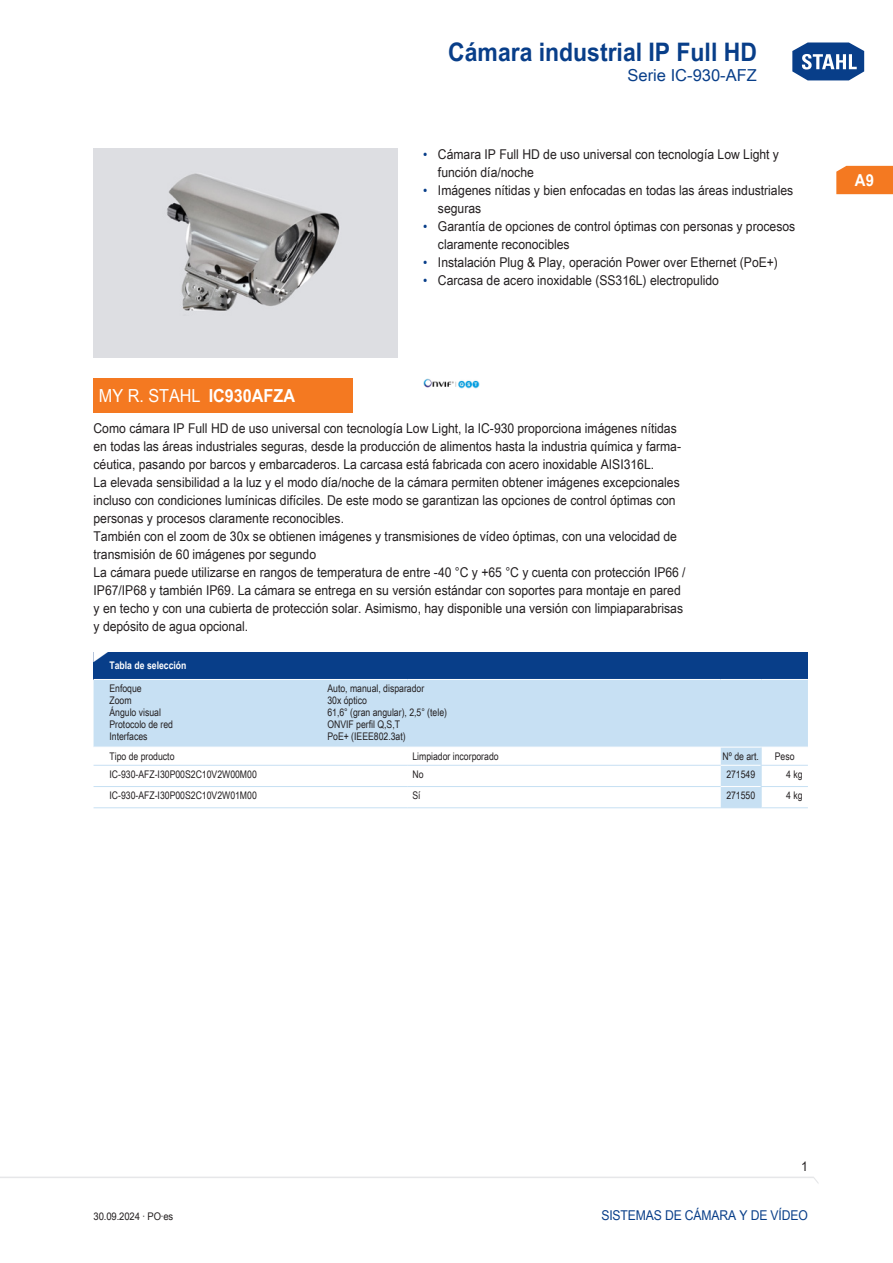
<style>
.page{position:relative;width:893px;height:1263px;background:#fff}
.page>*{position:absolute;margin:0;border:0;box-sizing:border-box;transform-origin:0 0}
.t1{font:700 25.5px "Arial Unicode MS";color:#083e89;scale:.9 1}
.TabHeader1stColumn{font:700 24px "Arial Unicode MS";color:#fff;scale:1.45 1}
.WebCode{font:18px "Arial Unicode MS";color:#fff;scale:.9 1}
.t2{font:16.5px "Arial Unicode MS";color:#083e89}
.t3{font:700 16.5px "Arial Unicode MS";color:#fff;scale:.9 1}
._00_Basic_ParaStyle{font:13.5px/18px "Arial Unicode MS";color:#231f20;scale:.9 1}
.t4{font:13.5px "Arial Unicode MS";letter-spacing:-.01em;color:#083e89;scale:.9 1}
.TabBody1stColumnTitl{font:10.5px "Arial Unicode MS";color:#231f20;scale:.83 1}
.TabBodyLeft{font:10.5px "Arial Unicode MS";color:#231f20;scale:.83 1}
.TabBodyCenter{font:10.5px "Arial Unicode MS";color:#231f20;scale:.83 1}
.TabBody1stColumnTitl-2{font:10.5px "Arial Unicode MS";color:#231f20;scale:.9 1}
.TabHeader1stColumn-2{font:700 10.5px "Arial Unicode MS";color:#fff;scale:.83 1}
.TabBodyRight{font:10.5px "Arial Unicode MS";color:#231f20;scale:.83 1}
.s1{font-weight:700}
.s2{color:#083e89}
</style>
<div class="page">
<svg style="left:792px;top:42px;width:73px;height:39px"></svg>
<svg style="left:0;top:1176px;width:818px;height:7px"></svg>
<div style="left:836px;top:166px;width:57px;height:28px;background:#f47921"></div>
<img style="left:94px;top:149px;width:304px;height:208px">
<div style="left:94px;top:652px;width:714px;height:27px;background:#083e89"></div>
<svg style="left:94px;top:680px;width:714px;height:127px;fill:#c7e0f3"></svg>
<hr style="left:94px;top:747px;width:313px;height:1px;background:#fff">
<hr style="left:407px;top:747px;width:314px;height:1px;background:#fff">
<hr style="left:721px;top:747px;width:40px;height:1px;background:#fff">
<hr style="left:761px;top:747px;width:47px;height:1px;background:#fff">
<hr style="left:94px;top:765px;width:313px;height:1px;background:#c7e0f3">
<hr style="left:407px;top:765px;width:314px;height:1px;background:#c7e0f3">
<hr style="left:721px;top:765px;width:40px;height:1px;background:#fff">
<hr style="left:761px;top:765px;width:47px;height:1px;background:#c7e0f3">
<hr style="left:94px;top:786px;width:313px;height:1px;background:#c7e0f3">
<hr style="left:94px;top:807px;width:313px;height:1px;background:#c7e0f3">
<hr style="left:407px;top:786px;width:314px;height:1px;background:#c7e0f3">
<hr style="left:407px;top:807px;width:314px;height:1px;background:#c7e0f3">
<hr style="left:721px;top:786px;width:40px;height:1px;background:#fff">
<hr style="left:721px;top:807px;width:40px;height:1px;background:#c7e0f3">
<hr style="left:761px;top:786px;width:47px;height:1px;background:#c7e0f3">
<hr style="left:761px;top:807px;width:47px;height:1px;background:#c7e0f3">
<svg style="left:761px;top:747px;width:1px;height:60px"></svg>
<div style="left:94px;top:378px;width:259px;height:34px;background:#f47921"></div>
<img style="left:423px;top:378px;width:57px;height:11px">
<h1 class="t1" style="left:448px;top:33px;width:344px">Cámara industrial IP Full HD</h1>
<p class="t2" style="left:628px;top:63px;width:131px">Serie IC-930-AFZ</p>
<p class="WebCode" style="left:99px;top:382px;width:220px">MY R. STAHL <span class="s1">IC930AFZA</span></p>
<p class="_00_Basic_ParaStyle" style="left:438px;top:144px;width:380px;text-indent:-15px"><span class="s2">•</span> Cámara IP Full HD de uso universal con tecnología Low Light y función día/noche</p>
<p class="_00_Basic_ParaStyle" style="left:438px;top:180px;width:396px;text-indent:-15px"><span class="s2">•</span> Imágenes nítidas y bien enfocadas en todas las áreas industriales seguras</p>
<p class="_00_Basic_ParaStyle" style="left:438px;top:216px;width:398px;text-indent:-15px"><span class="s2">•</span> Garantía de opciones de control óptimas con personas y procesos claramente reconocibles</p>
<p class="_00_Basic_ParaStyle" style="left:423px;top:252px;width:396px"><span class="s2">•</span> Instalación Plug &amp; Play, operación Power over Ethernet (PoE+)</p>
<p class="_00_Basic_ParaStyle" style="left:423px;top:270px;width:330px"><span class="s2">•</span> Carcasa de acero inoxidable (SS316L) electropulido</p>
<p class="_00_Basic_ParaStyle" style="left:94px;top:418px;width:654px">Como cámara IP Full HD de uso universal con tecnología Low Light, la IC-930 proporciona imágenes nítidas en todas las áreas industriales seguras, desde la producción de alimentos hasta la industria química y farma&shy;céutica, pasando por barcos y embarcaderos. La carcasa está fabricada con acero inoxidable AISI316L.</p>
<p class="_00_Basic_ParaStyle" style="left:94px;top:472px;width:653px">La elevada sensibilidad a la luz y el modo día/noche de la cámara permiten obtener imágenes excepcionales incluso con condiciones lumínicas difíciles. De este modo se garantizan las opciones de control óptimas con personas y procesos claramente reconocibles.</p>
<p class="_00_Basic_ParaStyle" style="left:94px;top:526px;width:650px">También con el zoom de 30x se obtienen imágenes y transmisiones de vídeo óptimas, con una velocidad de transmisión de 60 imágenes por segundo</p>
<p class="_00_Basic_ParaStyle" style="left:94px;top:562px;width:659px">La cámara puede utilizarse en rangos de temperatura de entre -40 °C y +65 °C y cuenta con protección IP66 / IP67/IP68 y también IP69. La cámara se entrega en su versión estándar con soportes para montaje en pared y en techo y con una cubierta de protección solar. Asimismo, hay disponible una versión con limpiaparabrisas y depósito de agua opcional.</p>
<p class="TabHeader1stColumn" style="left:90px;top:639px;width:16px">◤</p>
<p class="TabHeader1stColumn-2" style="left:109px;top:658px;width:94px">Tabla de selección</p>
<p class="TabBody1stColumnTitl" style="left:109px;top:681px;width:40px">Enfoque</p>
<p class="TabBody1stColumnTitl" style="left:327px;top:681px;width:118px">Auto, manual, disparador</p>
<p class="TabBody1stColumnTitl" style="left:109px;top:693px;width:28px">Zoom</p>
<p class="TabBody1stColumnTitl" style="left:327px;top:693px;width:49px">30x óptico</p>
<p class="TabBody1stColumnTitl" style="left:109px;top:705px;width:64px">Ángulo visual</p>
<p class="TabBody1stColumnTitl" style="left:327px;top:705px;width:146px">61,6° (gran angular), 2,5° (tele)</p>
<p class="TabBody1stColumnTitl" style="left:109px;top:717px;width:78px">Protocolo de red</p>
<p class="TabBody1stColumnTitl" style="left:327px;top:717px;width:89px">ONVIF perfil Q,S,T</p>
<p class="TabBody1stColumnTitl" style="left:109px;top:729px;width:47px">Interfaces</p>
<p class="TabBody1stColumnTitl" style="left:327px;top:729px;width:96px">PoE+ (IEEE802.3at)</p>
<p class="TabBody1stColumnTitl" style="left:109px;top:749px;width:80px">Tipo de producto</p>
<p class="TabBodyLeft" style="left:412px;top:749px;width:105px">Limpiador incorporado</p>
<p class="TabBodyCenter" style="left:723px;top:749px;width:45px">Nº de art.</p>
<p class="TabBodyCenter" style="left:775px;top:749px;width:25px">Peso</p>
<p class="TabBody1stColumnTitl" style="left:109px;top:767px;width:179px">IC-930-AFZ-I30P00S2C10V2W00M00</p>
<p class="TabBodyLeft" style="left:412px;top:767px;width:15px">No</p>
<p class="TabBodyCenter" style="left:726px;top:767px;width:36px">271549</p>
<p class="TabBodyRight" style="left:786px;top:767px;width:21px">4 kg</p>
<p class="TabBody1stColumnTitl" style="left:109px;top:788px;width:179px">IC-930-AFZ-I30P00S2C10V2W01M00</p>
<p class="TabBodyLeft" style="left:412px;top:788px;width:11px">Sí</p>
<p class="TabBodyCenter" style="left:726px;top:788px;width:36px">271550</p>
<p class="TabBodyRight" style="left:786px;top:788px;width:21px">4 kg</p>
<p class="t3" style="left:855px;top:168px;width:23px">A9</p>
<p class="_00_Basic_ParaStyle" style="left:801px;top:1157px;width:9px">1</p>
<p class="TabBody1stColumnTitl-2" style="left:94px;top:1208px;width:90px">30.09.2024 · PO·es</p>
<p class="t4" style="left:601px;top:1205px;width:228px">Sistemas de cámara y de vídeo</p>
</div>
